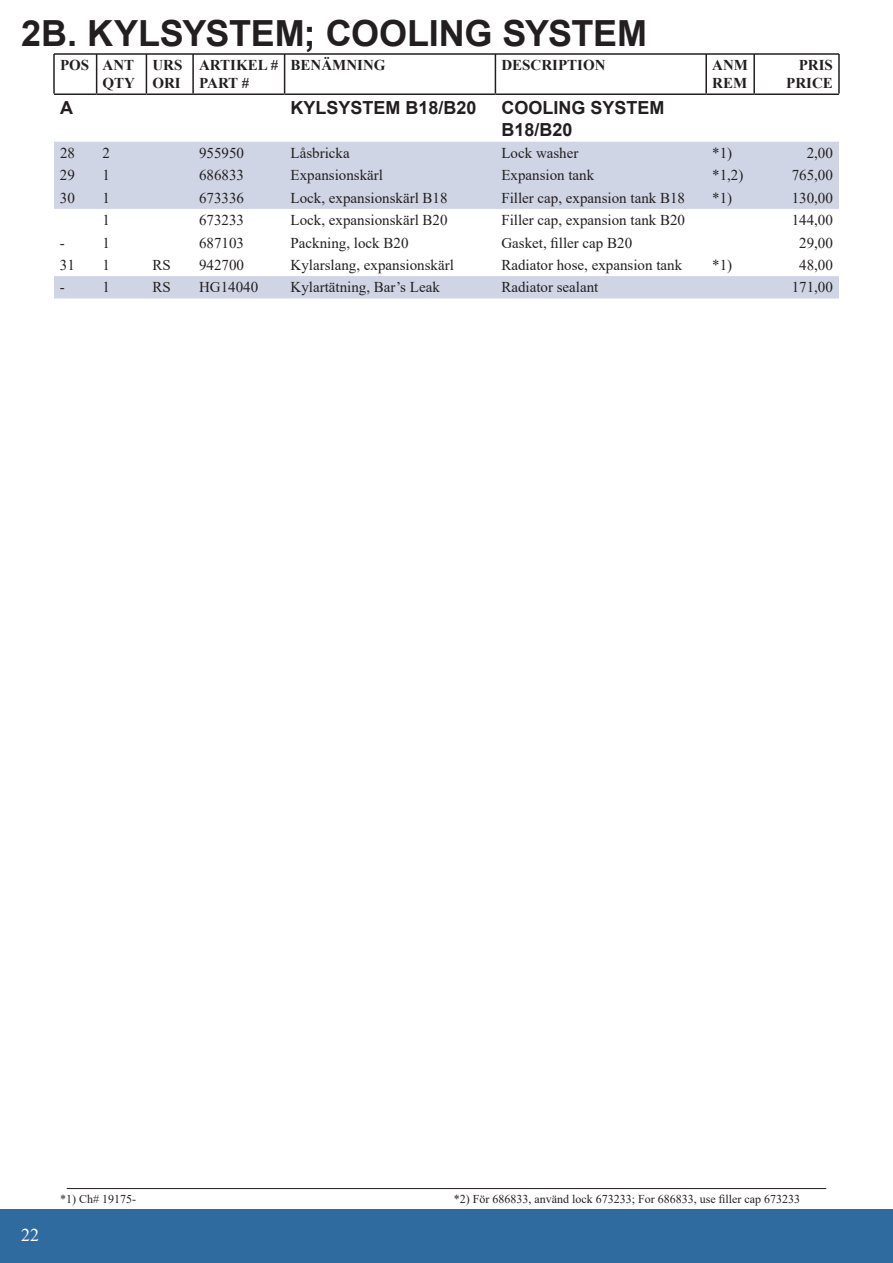
<style>
.page{position:relative;width:893px;height:1263px;background:#fff}
.page>*{position:absolute;margin:0;border:0;box-sizing:border-box;transform-origin:0 0}
.t1{font:700 36px "Arial";letter-spacing:-.01em;color:#231f20}
.t2{font:700 18px/21.6px "Arial";color:#231f20}
.t3{font:18px "Times New Roman";color:#fff}
.t4{font:15px "Times New Roman";color:#231f20}
.t5{font:700 15px/18px "Times New Roman";color:#231f20}
.t6{font:12px "Times New Roman";color:#231f20}
</style>
<div class="page">
<div style="left:0;top:1209px;width:893px;height:54px;background:#2f6b9f"></div>
<hr style="left:54px;top:53px;width:785px;height:2px;background:#231f20">
<hr style="left:53px;top:54px;width:2px;height:40px;background:#231f20">
<hr style="left:838px;top:54px;width:2px;height:40px;background:#231f20">
<svg style="left:54px;top:142px;width:785px;height:156px;fill:#d0d5e5"></svg>
<hr style="left:96px;top:54px;width:1px;height:39px;background:#231f20">
<hr style="left:146px;top:54px;width:1px;height:39px;background:#231f20">
<hr style="left:192px;top:54px;width:2px;height:39px;background:#231f20">
<hr style="left:284px;top:54px;width:1px;height:39px;background:#231f20">
<hr style="left:495px;top:54px;width:1px;height:39px;background:#231f20">
<hr style="left:705px;top:54px;width:2px;height:39px;background:#231f20">
<hr style="left:753px;top:54px;width:2px;height:39px;background:#231f20">
<hr style="left:54px;top:93px;width:43px;height:2px;background:#231f20">
<hr style="left:97px;top:93px;width:49px;height:2px;background:#231f20">
<hr style="left:146px;top:93px;width:47px;height:2px;background:#231f20">
<hr style="left:193px;top:93px;width:92px;height:2px;background:#231f20">
<hr style="left:285px;top:93px;width:210px;height:2px;background:#231f20">
<hr style="left:495px;top:93px;width:211px;height:2px;background:#231f20">
<hr style="left:706px;top:93px;width:48px;height:2px;background:#231f20">
<hr style="left:754px;top:93px;width:85px;height:2px;background:#231f20">
<hr style="left:67px;top:1188px;width:759px;height:1px;background:#231f20">
<h1 class="t1" style="left:21px;top:8px;width:627px">2B. KYLSYSTEM; COOLING SYSTEM</h1>
<p class="t5" style="left:60px;top:56px;width:77px;text-align:right">POS ANT<br>QTY</p>
<p class="t5" style="left:152px;top:56px;width:32px">URS<br>ORI</p>
<p class="t5" style="left:199px;top:56px;width:81px">ARTIKEL #<br>PART #</p>
<p class="t5" style="left:291px;top:56px;width:96px">BENÄMNING</p>
<p class="t5" style="left:501px;top:56px;width:106px">DESCRIPTION</p>
<p class="t5" style="left:712px;top:56px;width:37px">ANM<br>REM</p>
<p class="t5" style="left:786px;top:56px;width:48px;text-align:right">PRIS<br>PRICE</p>
<p class="t2" style="left:60px;top:97px;width:14px">A</p>
<p class="t2" style="left:291px;top:97px;width:188px">KYLSYSTEM B18/B20</p>
<p class="t2" style="left:501px;top:97px;width:165px">COOLING SYSTEM<br>B18/B20</p>
<p class="t4" style="left:60px;top:142px;width:16px">28</p>
<p class="t4" style="left:103px;top:142px;width:9px">2</p>
<p class="t4" style="left:199px;top:142px;width:46px">955950</p>
<p class="t4" style="left:291px;top:142px;width:61px">Låsbricka</p>
<p class="t4" style="left:501px;top:142px;width:79px">Lock washer</p>
<p class="t4" style="left:712px;top:142px;width:21px">*1)</p>
<p class="t4" style="left:807px;top:142px;width:28px">2,00</p>
<p class="t4" style="left:60px;top:165px;width:16px">29</p>
<p class="t4" style="left:103px;top:165px;width:9px">1</p>
<p class="t4" style="left:199px;top:165px;width:46px">686833</p>
<p class="t4" style="left:291px;top:165px;width:94px">Expansionskärl</p>
<p class="t4" style="left:501px;top:165px;width:94px">Expansion tank</p>
<p class="t4" style="left:712px;top:165px;width:33px">*1,2)</p>
<p class="t4" style="left:792px;top:165px;width:43px">765,00</p>
<p class="t4" style="left:60px;top:187px;width:16px">30</p>
<p class="t4" style="left:103px;top:187px;width:9px">1</p>
<p class="t4" style="left:199px;top:187px;width:46px">673336</p>
<p class="t4" style="left:291px;top:187px;width:159px">Lock, expansionskärl B18</p>
<p class="t4" style="left:501px;top:187px;width:185px">Filler cap, expansion tank B18</p>
<p class="t4" style="left:712px;top:187px;width:21px">*1)</p>
<p class="t4" style="left:792px;top:187px;width:43px">130,00</p>
<p class="t4" style="left:103px;top:210px;width:9px">1</p>
<p class="t4" style="left:199px;top:210px;width:46px">673233</p>
<p class="t4" style="left:291px;top:210px;width:159px">Lock, expansionskärl B20</p>
<p class="t4" style="left:501px;top:210px;width:185px">Filler cap, expansion tank B20</p>
<p class="t4" style="left:792px;top:210px;width:43px">144,00</p>
<p class="t4" style="left:60px;top:232px;width:6px">-</p>
<p class="t4" style="left:103px;top:232px;width:9px">1</p>
<p class="t4" style="left:199px;top:232px;width:46px">687103</p>
<p class="t4" style="left:291px;top:232px;width:119px">Packning, lock B20</p>
<p class="t4" style="left:501px;top:232px;width:132px">Gasket, filler cap B20</p>
<p class="t4" style="left:799px;top:232px;width:35px">29,00</p>
<p class="t4" style="left:60px;top:254px;width:16px">31</p>
<p class="t4" style="left:103px;top:254px;width:9px">1</p>
<p class="t4" style="left:152px;top:254px;width:20px">RS</p>
<p class="t4" style="left:199px;top:254px;width:46px">942700</p>
<p class="t4" style="left:291px;top:254px;width:165px">Kylarslang, expansionskärl</p>
<p class="t4" style="left:501px;top:254px;width:182px">Radiator hose, expansion tank</p>
<p class="t4" style="left:712px;top:254px;width:21px">*1)</p>
<p class="t4" style="left:799px;top:254px;width:35px">48,00</p>
<p class="t4" style="left:60px;top:277px;width:6px">-</p>
<p class="t4" style="left:103px;top:277px;width:9px">1</p>
<p class="t4" style="left:152px;top:277px;width:20px">RS</p>
<p class="t4" style="left:199px;top:277px;width:61px">HG14040</p>
<p class="t4" style="left:291px;top:277px;width:151px">Kylartätning, Bar’s Leak</p>
<p class="t4" style="left:501px;top:277px;width:99px">Radiator sealant</p>
<p class="t4" style="left:792px;top:277px;width:43px">171,00</p>
<p class="t3" style="left:21px;top:1223px;width:19px">22</p>
<p class="t6" style="left:60px;top:1190px;width:77px">*1) Ch# 19175-</p>
<p class="t6" style="left:454px;top:1190px;width:348px">*2) För 686833, använd lock 673233; For 686833, use filler cap 673233</p>
</div>
